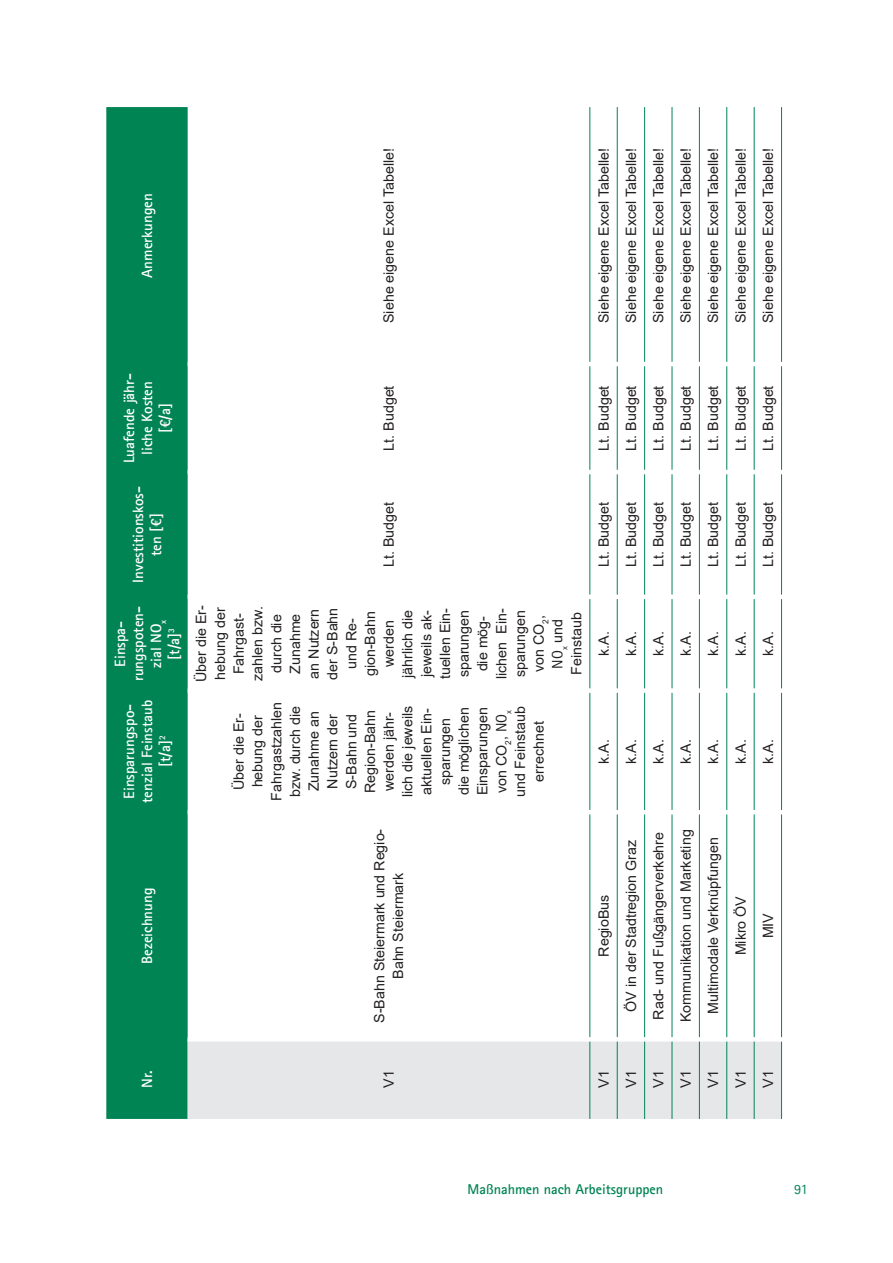
<style>
.page{position:relative;width:893px;height:1263px;background:#fff}
.page>*{position:absolute;margin:0;border:0;box-sizing:border-box;transform-origin:0 0}
.t1{font:700 15px/18px "Agfa Rotis Sans Serif";color:#fff;text-align:center}
.p_Text{font:14.25px/18.8px "Arial";color:#231f20;text-align:center}
.t2{font:700 14.25px "Agfa Rotis Sans Serif";color:#008454}
.t3{font:14.25px "Agfa Rotis Sans Serif";color:#008454}
.s1{font-family:"Agfa Rotis Sans Serif";font-size:15px}
</style>
<div class="page">
<div style="left:106px;top:107px;width:82px;height:1012px;background:#008454"></div>
<div style="left:188px;top:1041px;width:593px;height:78px;background:#e6e7e9"></div>
<hr style="left:590px;top:1041px;width:1px;height:78px;background:#008454">
<hr style="left:590px;top:814px;width:1px;height:223px;background:#008454">
<hr style="left:590px;top:693px;width:1px;height:117px;background:#008454">
<hr style="left:590px;top:599px;width:1px;height:89px;background:#008454">
<hr style="left:590px;top:474px;width:1px;height:121px;background:#008454">
<hr style="left:590px;top:366px;width:1px;height:104px;background:#008454">
<hr style="left:590px;top:107px;width:1px;height:255px;background:#008454">
<hr style="left:617px;top:1041px;width:1px;height:78px;background:#008454">
<hr style="left:617px;top:814px;width:1px;height:223px;background:#008454">
<hr style="left:617px;top:693px;width:1px;height:117px;background:#008454">
<hr style="left:617px;top:599px;width:1px;height:89px;background:#008454">
<hr style="left:617px;top:474px;width:1px;height:121px;background:#008454">
<hr style="left:617px;top:366px;width:1px;height:104px;background:#008454">
<hr style="left:617px;top:107px;width:1px;height:255px;background:#008454">
<hr style="left:644px;top:1041px;width:1px;height:78px;background:#008454">
<hr style="left:644px;top:814px;width:1px;height:223px;background:#008454">
<hr style="left:644px;top:693px;width:1px;height:117px;background:#008454">
<hr style="left:644px;top:599px;width:1px;height:89px;background:#008454">
<hr style="left:644px;top:474px;width:1px;height:121px;background:#008454">
<hr style="left:644px;top:366px;width:1px;height:104px;background:#008454">
<hr style="left:644px;top:107px;width:1px;height:255px;background:#008454">
<hr style="left:672px;top:1041px;width:1px;height:78px;background:#008454">
<hr style="left:672px;top:814px;width:1px;height:223px;background:#008454">
<hr style="left:672px;top:693px;width:1px;height:117px;background:#008454">
<hr style="left:672px;top:599px;width:1px;height:89px;background:#008454">
<hr style="left:672px;top:474px;width:1px;height:121px;background:#008454">
<hr style="left:672px;top:366px;width:1px;height:104px;background:#008454">
<hr style="left:672px;top:107px;width:1px;height:255px;background:#008454">
<hr style="left:699px;top:1041px;width:1px;height:78px;background:#008454">
<hr style="left:699px;top:814px;width:1px;height:223px;background:#008454">
<hr style="left:699px;top:693px;width:1px;height:117px;background:#008454">
<hr style="left:699px;top:599px;width:1px;height:89px;background:#008454">
<hr style="left:699px;top:474px;width:1px;height:121px;background:#008454">
<hr style="left:699px;top:366px;width:1px;height:104px;background:#008454">
<hr style="left:699px;top:107px;width:1px;height:255px;background:#008454">
<hr style="left:726px;top:1041px;width:1px;height:78px;background:#008454">
<hr style="left:726px;top:814px;width:1px;height:223px;background:#008454">
<hr style="left:726px;top:693px;width:1px;height:117px;background:#008454">
<hr style="left:726px;top:599px;width:1px;height:89px;background:#008454">
<hr style="left:726px;top:474px;width:1px;height:121px;background:#008454">
<hr style="left:726px;top:366px;width:1px;height:104px;background:#008454">
<hr style="left:726px;top:107px;width:1px;height:255px;background:#008454">
<hr style="left:754px;top:1041px;width:1px;height:78px;background:#008454">
<hr style="left:754px;top:814px;width:1px;height:223px;background:#008454">
<hr style="left:754px;top:693px;width:1px;height:117px;background:#008454">
<hr style="left:754px;top:599px;width:1px;height:89px;background:#008454">
<hr style="left:754px;top:474px;width:1px;height:121px;background:#008454">
<hr style="left:754px;top:366px;width:1px;height:104px;background:#008454">
<hr style="left:754px;top:107px;width:1px;height:255px;background:#008454">
<hr style="left:781px;top:1041px;width:1px;height:78px;background:#008454">
<hr style="left:781px;top:814px;width:1px;height:223px;background:#008454">
<hr style="left:781px;top:693px;width:1px;height:117px;background:#008454">
<hr style="left:781px;top:599px;width:1px;height:89px;background:#008454">
<hr style="left:781px;top:474px;width:1px;height:121px;background:#008454">
<hr style="left:781px;top:366px;width:1px;height:104px;background:#008454">
<hr style="left:781px;top:107px;width:1px;height:255px;background:#008454">
<p class="t1" style="left:138px;top:278px;width:86px;rotate:-90deg">Anmerkungen</p>
<p class="p_Text" style="left:379px;top:323px;width:176px;rotate:-90deg">Siehe eigene Excel Tabelle!</p>
<p class="p_Text" style="left:594px;top:323px;width:176px;rotate:-90deg">Siehe eigene Excel Tabelle!</p>
<p class="p_Text" style="left:622px;top:323px;width:176px;rotate:-90deg">Siehe eigene Excel Tabelle!</p>
<p class="p_Text" style="left:649px;top:323px;width:176px;rotate:-90deg">Siehe eigene Excel Tabelle!</p>
<p class="p_Text" style="left:676px;top:323px;width:176px;rotate:-90deg">Siehe eigene Excel Tabelle!</p>
<p class="p_Text" style="left:704px;top:323px;width:176px;rotate:-90deg">Siehe eigene Excel Tabelle!</p>
<p class="p_Text" style="left:731px;top:323px;width:176px;rotate:-90deg">Siehe eigene Excel Tabelle!</p>
<p class="p_Text" style="left:759px;top:323px;width:176px;rotate:-90deg">Siehe eigene Excel Tabelle!</p>
<p class="t1" style="left:120px;top:463px;width:92px;rotate:-90deg">Luafende jähr&shy;liche Kosten [€/a]</p>
<p class="t1" style="left:129px;top:583px;width:98px;rotate:-90deg">Investitionskos&shy;ten [€]</p>
<p class="t1" style="left:111px;top:681px;width:77px;rotate:-90deg">Einspa&shy;rungspoten&shy;zial NO<sub>x </sub>[t/a]<sup>3</sup></p>
<p class="t1" style="left:120px;top:803px;width:104px;rotate:-90deg">Einsparungspo&shy;tenzial Feinstaub [t/a]<sup>2</sup></p>
<p class="t1" style="left:138px;top:964px;width:78px;rotate:-90deg">Bezeichnung</p>
<p class="p_Text" style="left:379px;top:450px;width:66px;rotate:-90deg">Lt. Budget</p>
<p class="p_Text" style="left:379px;top:567px;width:66px;rotate:-90deg">Lt. Budget</p>
<p class="p_Text" style="left:192px;top:682px;width:78px;rotate:-90deg">Über die Er&shy;hebung der<br>Fahrgast&shy;zahlen bzw. durch die<br>Zunahme an Nutzern der S-Bahn und Re&shy;gion-Bahn werden jährlich die jeweils ak&shy;tuellen Ein&shy;sparungen die mög&shy;lichen Ein&shy;sparungen von CO<sub>2</sub>,<br><span class="s1">NO</span><sub>x</sub> und<br>Feinstaub</p>
<p class="p_Text" style="left:229px;top:800px;width:100px;rotate:-90deg">Über die Er&shy;hebung der<br>Fahrgastzahlen bzw. durch die<br>Zunahme an<br>Nutzern der<br>S-Bahn und<br>Region-Bahn werden jähr&shy;lich die jeweils aktuellen Ein&shy;sparungen<br>die möglichen<br>Einsparungen von CO<sub>2</sub>, <span class="s1">NO</span><sub>x </sub>und Feinstaub errechnet</p>
<p class="p_Text" style="left:370px;top:1023px;width:196px;rotate:-90deg">S-Bahn Steiermark und Regio-<br>Bahn Steiermark</p>
<p class="p_Text" style="left:594px;top:450px;width:66px;rotate:-90deg">Lt. Budget</p>
<p class="p_Text" style="left:622px;top:450px;width:66px;rotate:-90deg">Lt. Budget</p>
<p class="p_Text" style="left:649px;top:450px;width:66px;rotate:-90deg">Lt. Budget</p>
<p class="p_Text" style="left:676px;top:450px;width:66px;rotate:-90deg">Lt. Budget</p>
<p class="p_Text" style="left:704px;top:450px;width:66px;rotate:-90deg">Lt. Budget</p>
<p class="p_Text" style="left:731px;top:450px;width:66px;rotate:-90deg">Lt. Budget</p>
<p class="p_Text" style="left:759px;top:450px;width:66px;rotate:-90deg">Lt. Budget</p>
<p class="p_Text" style="left:594px;top:567px;width:66px;rotate:-90deg">Lt. Budget</p>
<p class="p_Text" style="left:622px;top:567px;width:66px;rotate:-90deg">Lt. Budget</p>
<p class="p_Text" style="left:649px;top:567px;width:66px;rotate:-90deg">Lt. Budget</p>
<p class="p_Text" style="left:676px;top:567px;width:66px;rotate:-90deg">Lt. Budget</p>
<p class="p_Text" style="left:704px;top:567px;width:66px;rotate:-90deg">Lt. Budget</p>
<p class="p_Text" style="left:731px;top:567px;width:66px;rotate:-90deg">Lt. Budget</p>
<p class="p_Text" style="left:759px;top:567px;width:66px;rotate:-90deg">Lt. Budget</p>
<p class="p_Text" style="left:594px;top:656px;width:26px;rotate:-90deg">k.A.</p>
<p class="p_Text" style="left:622px;top:656px;width:26px;rotate:-90deg">k.A.</p>
<p class="p_Text" style="left:649px;top:656px;width:26px;rotate:-90deg">k.A.</p>
<p class="p_Text" style="left:676px;top:656px;width:26px;rotate:-90deg">k.A.</p>
<p class="p_Text" style="left:704px;top:656px;width:26px;rotate:-90deg">k.A.</p>
<p class="p_Text" style="left:731px;top:656px;width:26px;rotate:-90deg">k.A.</p>
<p class="p_Text" style="left:759px;top:656px;width:26px;rotate:-90deg">k.A.</p>
<p class="p_Text" style="left:594px;top:764px;width:26px;rotate:-90deg">k.A.</p>
<p class="p_Text" style="left:622px;top:764px;width:26px;rotate:-90deg">k.A.</p>
<p class="p_Text" style="left:649px;top:764px;width:26px;rotate:-90deg">k.A.</p>
<p class="p_Text" style="left:676px;top:764px;width:26px;rotate:-90deg">k.A.</p>
<p class="p_Text" style="left:704px;top:764px;width:26px;rotate:-90deg">k.A.</p>
<p class="p_Text" style="left:731px;top:764px;width:26px;rotate:-90deg">k.A.</p>
<p class="p_Text" style="left:759px;top:764px;width:26px;rotate:-90deg">k.A.</p>
<p class="p_Text" style="left:594px;top:957px;width:63px;rotate:-90deg">RegioBus</p>
<p class="p_Text" style="left:622px;top:1012px;width:173px;rotate:-90deg">ÖV in der Stadtregion Graz</p>
<p class="p_Text" style="left:649px;top:1020px;width:189px;rotate:-90deg">Rad- und Fußgängerverkehre</p>
<p class="p_Text" style="left:676px;top:1022px;width:194px;rotate:-90deg">Kommunikation und Marketing</p>
<p class="p_Text" style="left:704px;top:1014px;width:178px;rotate:-90deg">Multimodale Verknüpfungen</p>
<p class="p_Text" style="left:731px;top:955px;width:61px;rotate:-90deg">Mikro ÖV</p>
<p class="p_Text" style="left:759px;top:938px;width:27px;rotate:-90deg">MIV</p>
<p class="t1" style="left:138px;top:1088px;width:19px;rotate:-90deg">Nr.</p>
<p class="p_Text" style="left:379px;top:1088px;width:19px;rotate:-90deg">V1</p>
<p class="p_Text" style="left:594px;top:1088px;width:19px;rotate:-90deg">V1</p>
<p class="p_Text" style="left:622px;top:1088px;width:19px;rotate:-90deg">V1</p>
<p class="p_Text" style="left:649px;top:1088px;width:19px;rotate:-90deg">V1</p>
<p class="p_Text" style="left:676px;top:1088px;width:19px;rotate:-90deg">V1</p>
<p class="p_Text" style="left:704px;top:1088px;width:19px;rotate:-90deg">V1</p>
<p class="p_Text" style="left:731px;top:1088px;width:19px;rotate:-90deg">V1</p>
<p class="p_Text" style="left:759px;top:1088px;width:19px;rotate:-90deg">V1</p>
<p class="t2" style="left:468px;top:1180px;width:197px">Maßnahmen nach Arbeitsgruppen</p>
<p class="t3" style="left:794px;top:1181px;width:15px">91</p>
</div>
